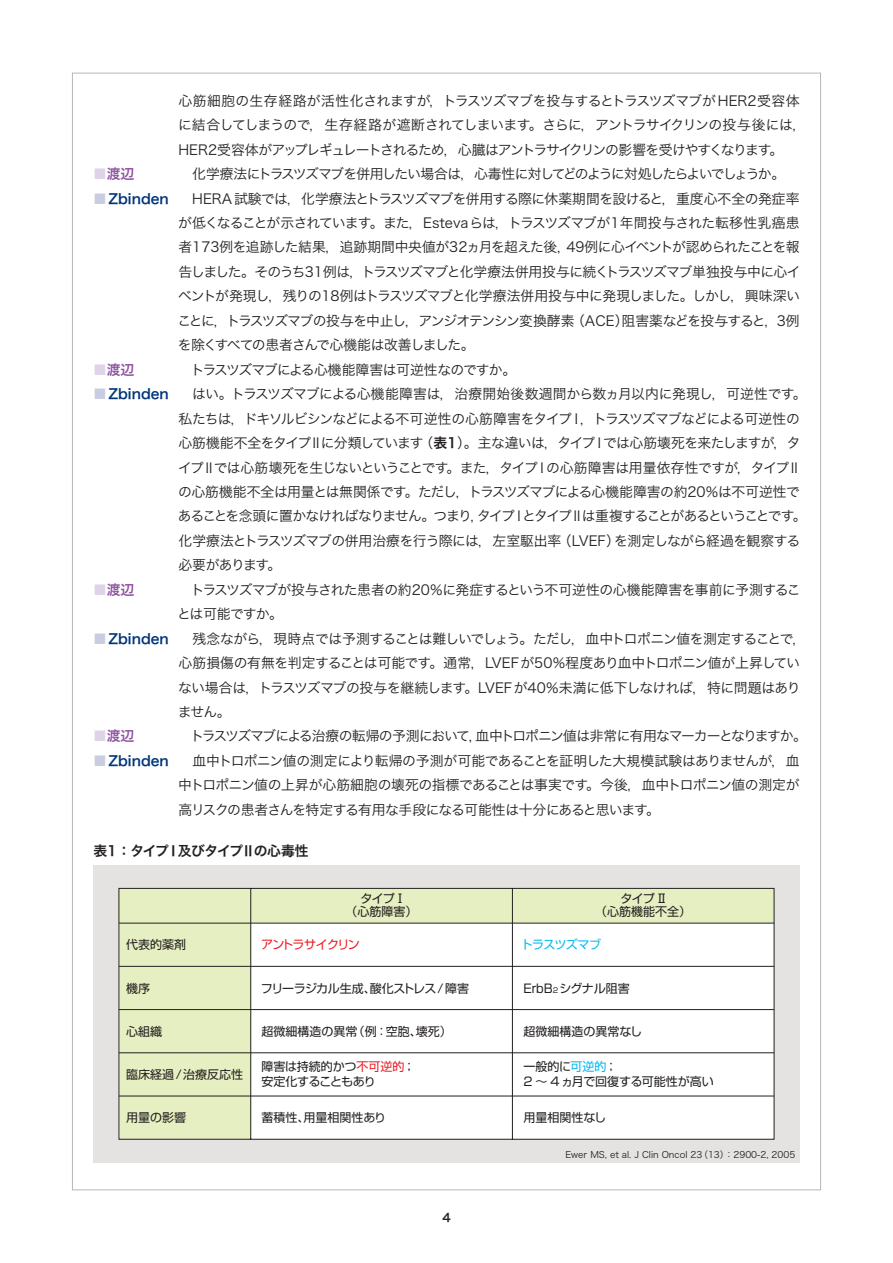
<style>
.page{position:relative;width:893px;height:1263px;background:#fff}
.page>*{position:absolute;margin:0;border:0;box-sizing:border-box;transform-origin:0 0}
.t1{font:13.8px/24.5px "Hira Kaku Pro W3 90 pv RKSJ H";letter-spacing:-.05em;color:#231f20}
.t2{font:13.8px "Hira Kaku Pro W3 90 pv RKSJ H";letter-spacing:-.075em;color:#231f20}
.t3{font:13.8px "Hira Kaku Pro W3 90 pv RKSJ H";letter-spacing:-.11em;color:#231f20}
.t4{font:13.8px "Hira Kaku Pro W6 90 pv RKSJ H";letter-spacing:-.09em;color:#231f20}
.t5{font:13.8px "Hira Kaku Pro W6 90 pv RKSJ H";color:#8e52a1}
.t6{font:12px/15px "Shin Go Pro Regular 90 pv RKSJ H";color:#231f20}
.t7{font:12px "Shin Go Pro Regular 90 pv RKSJ H";letter-spacing:-.05em;color:#231f20}
.t8{font:12px/13.4px "Shin Go Pro Regular 90 pv RKSJ H";letter-spacing:-.03em;color:#231f20;text-align:center}
.t9{font:12px "Shin Go Pro Regular 90 pv RKSJ H";letter-spacing:-.07em;color:#ed1c24}
.t10{font:12px "Shin Go Pro Regular 90 pv RKSJ H";letter-spacing:-.06em;color:#00b9f1}
.t11{font:11.7px "Hira Kaku Pro W6 90 pv RKSJ H";color:#231f20}
.t12{font:9px "Hira Kaku Pro W3 90 pv RKSJ H";color:#231f20}
.s1{color:#dfd3e8}
.s2{font-family:"Hira Kaku Pro W6 90 pv RKSJ H";color:#8e52a1}
.s3{color:#cacce2}
.s4{font-family:"Hira Kaku Pro W6 90 pv RKSJ H";color:#00367b}
.s5{font-family:"Hira Kaku Pro W6 90 pv RKSJ H"}
.s6{font-size:7.2px}
.s7{color:#ed1c24}
.s8{color:#00b9f1}
</style>
<div class="page">
<div style="left:93px;top:865px;width:706px;height:298px;background:#e5e3e2"></div>
<svg style="left:118px;top:888px;width:656px;height:252px;background:#f3f5e7"></svg>
<hr style="left:119px;top:923px;width:655px;height:1px;background:#231f20">
<hr style="left:119px;top:966px;width:655px;height:1px;background:#231f20">
<hr style="left:119px;top:1009px;width:655px;height:1px;background:#231f20">
<hr style="left:119px;top:1053px;width:655px;height:1px;background:#231f20">
<hr style="left:119px;top:1096px;width:655px;height:1px;background:#231f20">
<p class="t1" style="left:178px;top:90px;width:630px">心筋細胞の生存経路が活性化されますが，トラスツズマブを投与するとトラスツズマブがHER2受容体に結合してしまうので，生存経路が遮断されてしまいます。さらに，アントラサイクリンの投与後には，<br>HER2受容体がアップレギュレートされるため，心臓はアントラサイクリンの影響を受けやすくなります。</p>
<p class="t5" style="left:93px;top:169px;width:43px"><span class="s1">■</span>渡辺</p>
<p class="t3" style="left:178px;top:169px;width:608px"><span class="s2">　</span>化学療法にトラスツズマブを併用したい場合は，心毒性に対してどのように対処したらよいでしょうか。</p>
<p class="t1" style="left:177px;top:188px;width:624px;text-align:justify;text-indent:-84px"><span class="s3">■</span><span class="s4">Zbinden</span> 　HERA試験では，化学療法とトラスツズマブを併用する際に休薬期間を設けると，重度心不全の発症率が低くなることが示されています。また，Estevaらは，トラスツズマブが1年間投与された転移性乳癌患者173例を追跡した結果，追跡期間中央値が32ヵ月を超えた後，49例に心イベントが認められたことを報告しました。そのうち31例は，トラスツズマブと化学療法併用投与に続くトラスツズマブ単独投与中に心イベントが発現し，残りの18例はトラスツズマブと化学療法併用投与中に発現しました。しかし，興味深いことに，トラスツズマブの投与を中止し，アンジオテンシン変換酵素（ACE）阻害薬などを投与すると，3例を除くすべての患者さんで心機能は改善しました。</p>
<p class="t5" style="left:93px;top:364px;width:43px"><span class="s1">■</span>渡辺</p>
<p class="t1" style="left:178px;top:359px;width:339px"><span class="s2">　</span>トラスツズマブによる心機能障害は可逆性なのですか。</p>
<p class="t1" style="left:178px;top:384px;width:630px;text-indent:-85px"><span class="s3">■</span><span class="s4">Zbinden</span> 　はい。トラスツズマブによる心機能障害は，治療開始後数週間から数ヵ月以内に発現し，可逆性です。私たちは，ドキソルビシンなどによる不可逆性の心筋障害をタイプⅠ，トラスツズマブなどによる可逆性の心筋機能不全をタイプⅡに分類しています（<span class="s5">表1</span>）。主な違いは，タイプⅠでは心筋壊死を来たしますが，タイプⅡでは心筋壊死を生じないということです。また，タイプⅠの心筋障害は用量依存性ですが，タイプⅡの心筋機能不全は用量とは無関係です。ただし，トラスツズマブによる心機能障害の約20％は不可逆性であることを念頭に置かなければなりません。つまり，タイプⅠとタイプⅡは重複することがあるということです。化学療法とトラスツズマブの併用治療を行う際には，左室駆出率（LVEF）を測定しながら経過を観察する必要があります。</p>
<p class="t5" style="left:93px;top:584px;width:43px"><span class="s1">■</span>渡辺</p>
<p class="t1" style="left:177px;top:579px;width:625px"><span class="s2">　</span>トラスツズマブが投与された患者の約20％に発症するという不可逆性の心機能障害を事前に予測することは可能ですか。</p>
<p class="t1" style="left:178px;top:628px;width:630px;text-indent:-85px"><span class="s3">■</span><span class="s4">Zbinden</span> 　残念ながら，現時点では予測することは難しいでしょう。ただし，血中トロポニン値を測定することで，心筋損傷の有無を判定することは可能です。通常，LVEFが50％程度あり血中トロポニン値が上昇していない場合は，トラスツズマブの投与を継続します。LVEFが40％未満に低下しなければ，特に問題はありません。</p>
<p class="t5" style="left:93px;top:731px;width:43px"><span class="s1">■</span>渡辺</p>
<p class="t2" style="left:178px;top:731px;width:630px"><span class="s2">　</span>トラスツズマブによる治療の転帰の予測において，血中トロポニン値は非常に有用なマーカーとなりますか。</p>
<p class="t1" style="left:178px;top:750px;width:623px;text-align:justify;text-indent:-85px"><span class="s3">■</span><span class="s4">Zbinden</span> 　血中トロポニン値の測定により転帰の予測が可能であることを証明した大規模試験はありませんが，血中トロポニン値の上昇が心筋細胞の壊死の指標であることは事実です。今後，血中トロポニン値の測定が高リスクの患者さんを特定する有用な手段になる可能性は十分にあると思います。</p>
<p class="t4" style="left:93px;top:846px;width:217px">表1：タイプⅠ及びタイプⅡの心毒性</p>
<p class="t6" style="left:126px;top:939px;width:61px">代表的薬剤</p>
<p class="t6" style="left:126px;top:982px;width:25px">機序</p>
<p class="t6" style="left:126px;top:1025px;width:37px">心組織</p>
<p class="t6" style="left:126px;top:1069px;width:118px">臨床経過 /治療反応性</p>
<p class="t6" style="left:126px;top:1112px;width:61px">用量の影響</p>
<p class="t8" style="left:345px;top:893px;width:73px">タイプⅠ<br>（心筋障害）</p>
<p class="t6" style="left:595px;top:893px;width:97px;line-height:13.4px;text-align:center">タイプⅡ<br>（心筋機能不全）</p>
<p class="t9" style="left:261px;top:940px;width:100px">アントラサイクリン</p>
<p class="t7" style="left:261px;top:984px;width:210px">フリーラジカル生成、酸化ストレス/ 障害</p>
<p class="t6" style="left:261px;top:1025px;width:192px">超微細構造の異常（例：空胞、壊死）</p>
<p class="t10" style="left:521px;top:940px;width:82px">トラスツズマブ</p>
<p class="t6" style="left:523px;top:982px;width:108px">ErbB<span class="s6">2</span> シグナル阻害</p>
<p class="t6" style="left:523px;top:1025px;width:120px">超微細構造の異常なし</p>
<p class="t6" style="left:261px;top:1061px;width:155px">障害は持続的かつ<span class="s7">不可逆的</span>；安定化することもあり</p>
<p class="t6" style="left:261px;top:1112px;width:126px">蓄積性、用量相関性あり</p>
<p class="t6" style="left:523px;top:1060px;width:192px">一般的に<span class="s8">可逆的</span>；<br>2 ～ 4ヵ月で回復する可能性が高い</p>
<p class="t6" style="left:523px;top:1112px;width:84px">用量相関性なし</p>
<p class="t12" style="left:565px;top:1151px;width:231px">Ewer MS, et al. J Clin Oncol 23（13）：2900-2, 2005</p>
<p class="t11" style="left:442px;top:1213px;width:10px">4</p>
</div>
